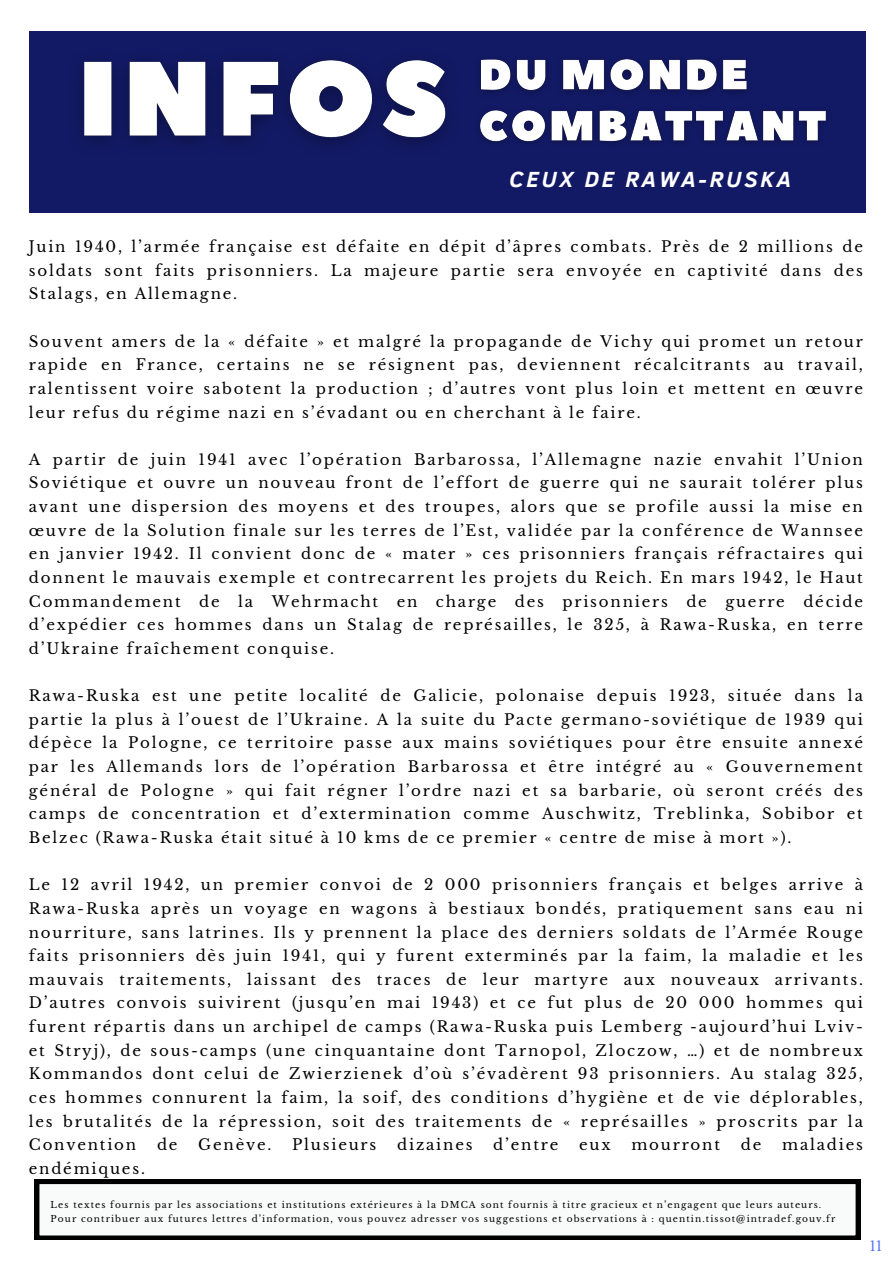
<style>
.page{position:relative;width:894px;height:1264px;background:#fff}
.page>*{position:absolute;margin:0;border:0;box-sizing:border-box;transform-origin:0 0}
.t1{font:italic 700 22.5px "Clear Sans";letter-spacing:.12em;color:#fff}
.t2{font:15px/23.7px "Libre Baskerville";letter-spacing:.12em;color:#000;text-align:justify}
.t3{font:13.5px "Libre Baskerville";color:#5271ff}
.t4{font:9px "Libre Baskerville";letter-spacing:.12em;color:#000}
</style>
<div class="page">
<div style="left:29px;top:31px;width:836px;height:181px;background:#131a65"></div>
<img style="left:479px;top:59px;width:348px;height:85px">
<img style="left:80px;top:60px;width:368px;height:85px">
<svg style="left:35px;top:1179px;width:824px;height:60px"></svg>
<h4 class="t1" style="left:509px;top:163px;width:283px">CEUX DE RAWA-RUSKA</h4>
<h3 class="t2" style="left:29px;top:235px;width:835px">Juin 1940, l’armée française est défaite en dépit d’âpres combats. Près de 2 millions de soldats sont faits prisonniers. La majeure partie sera envoyée en captivité dans des Stalags, en Allemagne.</h3>
<h4 class="t2" style="left:29px;top:329px;width:835px">Souvent amers de la « défaite » et malgré la propagande de Vichy qui promet un retour rapide en France, certains ne se résignent pas, deviennent récalcitrants au travail, ralentissent voire sabotent la production ; d’autres vont plus loin et mettent en œuvre leur refus du régime nazi en s’évadant ou en cherchant à le faire.</h4>
<h4 class="t2" style="left:29px;top:447px;width:835px">A partir de juin 1941 avec l’opération Barbarossa, l’Allemagne nazie envahit l’Union Soviétique et ouvre un nouveau front de l’effort de guerre qui ne saurait tolérer plus avant une dispersion des moyens et des troupes, alors que se profile aussi la mise en œuvre de la Solution finale sur les terres de l’Est, validée par la conférence de Wannsee en janvier 1942. Il convient donc de « mater » ces prisonniers français réfractaires qui donnent le mauvais exemple et contrecarrent les projets du Reich. En mars 1942, le Haut Commandement de la Wehrmacht en charge des prisonniers de guerre décide d’expédier ces hommes dans un Stalag de représailles, le 325, à Rawa-Ruska, en terre d’Ukraine fraîchement conquise.</h4>
<h4 class="t2" style="left:29px;top:684px;width:835px">Rawa-Ruska est une petite localité de Galicie, polonaise depuis 1923, située dans la partie la plus à l’ouest de l’Ukraine. A la suite du Pacte germano-soviétique de 1939 qui dépèce la Pologne, ce territoire passe aux mains soviétiques pour être ensuite annexé par les Allemands lors de l’opération Barbarossa et être intégré au « Gouvernement général de Pologne » qui fait régner l’ordre nazi et sa barbarie, où seront créés des camps de concentration et d’extermination comme Auschwitz, Treblinka, Sobibor et Belzec (Rawa-Ruska était situé à 10 kms de ce premier « centre de mise à mort »).</h4>
<h4 class="t2" style="left:29px;top:873px;width:835px">Le 12 avril 1942, un premier convoi de 2 000 prisonniers français et belges arrive à Rawa-Ruska après un voyage en wagons à bestiaux bondés, pratiquement sans eau ni nourriture, sans latrines. Ils y prennent la place des derniers soldats de l’Armée Rouge faits prisonniers dès juin 1941, qui y furent exterminés par la faim, la maladie et les mauvais traitements, laissant des traces de leur martyre aux nouveaux arrivants.<br>D’autres convois suivirent (jusqu’en mai 1943) et ce fut plus de 20 000 hommes qui furent répartis dans un archipel de camps (Rawa-Ruska puis Lemberg -aujourd’hui Lviv&shy;et Stryj), de sous-camps (une cinquantaine dont Tarnopol, Zloczow, …) et de nombreux Kommandos dont celui de Zwierzienek d’où s’évadèrent 93 prisonniers. Au stalag 325, ces hommes connurent la faim, la soif, des conditions d’hygiène et de vie déplorables, les brutalités de la répression, soit des traitements de « représailles » proscrits par la Convention</h4>
<h4 class="t2" style="left:157px;top:1133px;width:22px">de</h4>
<h4 class="t2" style="left:198px;top:1133px;width:75px">Genève.</h4>
<h4 class="t2" style="left:292px;top:1133px;width:86px">Plusieurs</h4>
<h4 class="t2" style="left:397px;top:1133px;width:77px">dizaines</h4>
<h4 class="t2" style="left:493px;top:1133px;width:67px">d’entre</h4>
<h4 class="t2" style="left:579px;top:1133px;width:33px">eux</h4>
<h4 class="t2" style="left:631px;top:1133px;width:90px">mourront</h4>
<h4 class="t2" style="left:740px;top:1133px;width:22px">de</h4>
<h4 class="t2" style="left:781px;top:1133px;width:82px">maladies</h4>
<h4 class="t2" style="left:29px;top:1156px;width:118px">endémiques.</h4>
<p class="t4" style="left:51px;top:1199px;width:772px">Les textes fournis par les associations et institutions extérieures à la DMCA sont fournis à titre gracieux et n’engagent que leurs auteurs.</p>
<p class="t4" style="left:51px;top:1213px;width:786px">Pour contribuer aux futures lettres d’information, vous pouvez adresser vos suggestions et observations à : quentin.tissot@intradef.gouv.fr</p>
<p class="t3" style="left:869px;top:1237px;width:14px">11</p>
</div>
